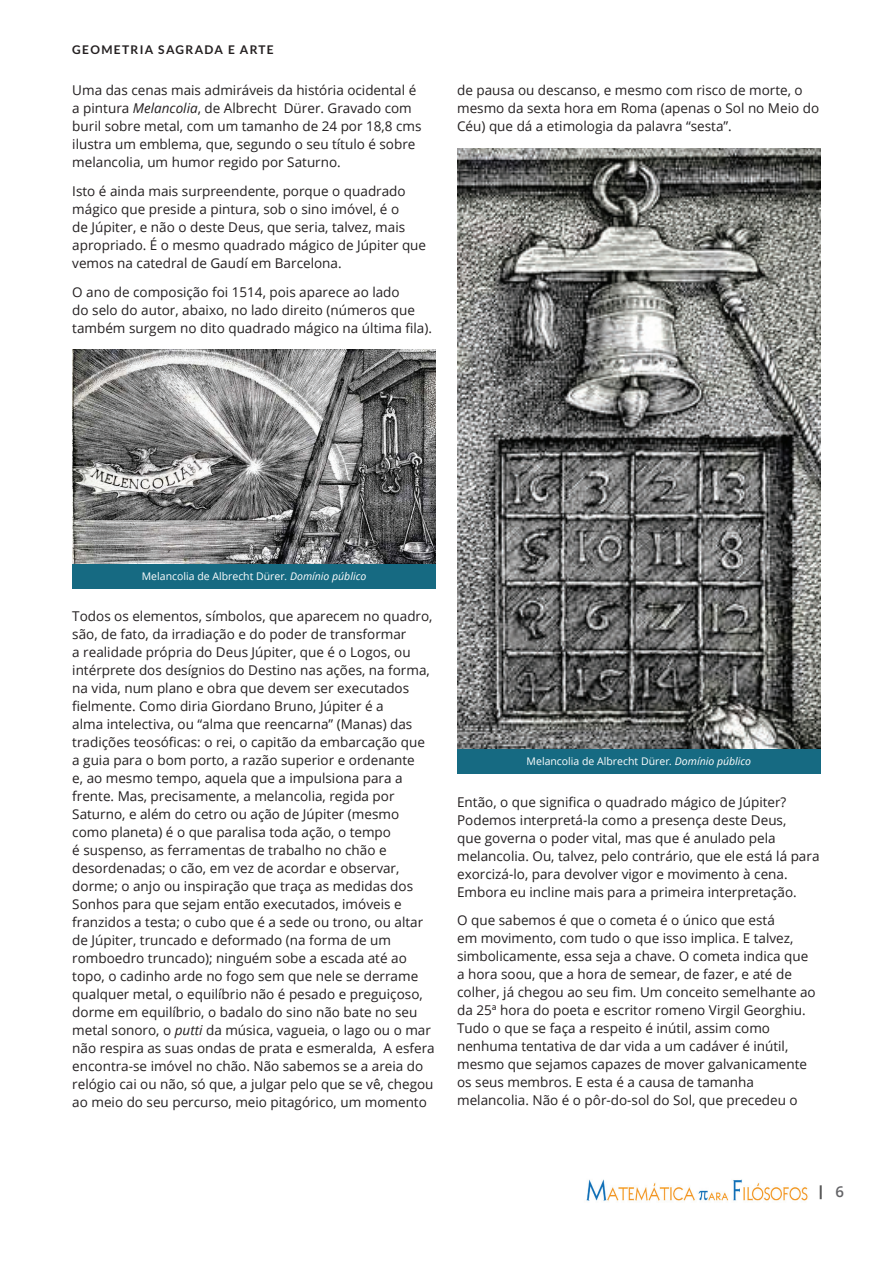
<style>
.page{position:relative;width:893px;height:1263px;background:#fff}
.page>*{position:absolute;margin:0;border:0;box-sizing:border-box;transform-origin:0 0}
.t1{font:700 15px "Montserrat";color:#525252}
.t2{font:13.5px/18px "Open Sans";color:#231f20}
.t3{font:700 12px "Lato";letter-spacing:.11em;color:#231f20}
.t4{font:10.5px "Open Sans";color:#fff}
.s1{font-style:italic}
.s2{font-family:"Open Sans";font-weight:600;color:#636366}
</style>
<div class="page">
<img style="left:586px;top:1179px;width:222px;height:22px">
<div style="left:457px;top:748px;width:364px;height:25px;background:#166a82"></div>
<img style="left:457px;top:148px;width:364px;height:600px">
<div style="left:72px;top:563px;width:364px;height:25px;background:#166a82"></div>
<img style="left:72px;top:349px;width:364px;height:214px">
<p class="t3" style="left:72px;top:43px;width:203px">GEOMETRIA SAGRADA E ARTE</p>
<p class="t2" style="left:72px;top:81px;width:351px">Uma das cenas mais admiráveis da história ocidental é a pintura <span class="s1">Melancolia</span>, de Albrecht Dürer. Gravado com buril sobre metal, com um tamanho de 24 por 18,8 cms ilustra um emblema, que, segundo o seu título é sobre melancolia, um humor regido por Saturno.</p>
<p class="t2" style="left:72px;top:182px;width:355px">Isto é ainda mais surpreendente, porque o quadrado mágico que preside a pintura, sob o sino imóvel, é o<br>de Júpiter, e não o deste Deus, que seria, talvez, mais apropriado. É o mesmo quadrado mágico de Júpiter que vemos na catedral de Gaudí em Barcelona.</p>
<p class="t2" style="left:72px;top:282px;width:361px">O ano de composição foi 1514, pois aparece ao lado<br>do selo do autor, abaixo, no lado direito (números que também surgem no dito quadrado mágico na última fila).</p>
<p class="t2" style="left:457px;top:81px;width:364px">de pausa ou descanso, e mesmo com risco de morte, o mesmo da sexta hora em Roma (apenas o Sol no Meio do<br>Céu) que dá a etimologia da palavra “sesta”.</p>
<p class="t4" style="left:142px;top:568px;width:226px">Melancolia de Albrecht Dürer<span class="s1">. Domínio público</span></p>
<p class="t2" style="left:72px;top:607px;width:364px">Todos os elementos, símbolos, que aparecem no quadro, são, de fato, da irradiação e do poder de transformar<br>a realidade própria do Deus Júpiter, que é o Logos, ou intérprete dos desígnios do Destino nas ações, na forma, na vida, num plano e obra que devem ser executados fielmente. Como diria Giordano Bruno, Júpiter é a<br>alma intelectiva, ou “alma que reencarna” (Manas) das tradições teosóficas: o rei, o capitão da embarcação que a guia para o bom porto, a razão superior e ordenante<br>e, ao mesmo tempo, aquela que a impulsiona para a frente. Mas, precisamente, a melancolia, regida por Saturno, e além do cetro ou ação de Júpiter (mesmo como planeta) é o que paralisa toda ação, o tempo<br>é suspenso, as ferramentas de trabalho no chão e desordenadas; o cão, em vez de acordar e observar, dorme; o anjo ou inspiração que traça as medidas dos Sonhos para que sejam então executados, imóveis e franzidos a testa; o cubo que é a sede ou trono, ou altar de Júpiter, truncado e deformado (na forma de um romboedro truncado); ninguém sobe a escada até ao topo, o cadinho arde no fogo sem que nele se derrame qualquer metal, o equilíbrio não é pesado e preguiçoso, dorme em equilíbrio, o badalo do sino não bate no seu metal sonoro, o <span class="s1">putti</span> da música, vagueia, o lago ou o mar não respira as suas ondas de prata e esmeralda, A esfera encontra-se imóvel no chão. Não sabemos se a areia do relógio cai ou não, só que, a julgar pelo que se vê, chegou ao meio do seu percurso, meio pitagórico, um momento</p>
<p class="t4" style="left:527px;top:754px;width:226px">Melancolia de Albrecht Dürer<span class="s1">. Domínio público</span></p>
<p class="t2" style="left:457px;top:792px;width:364px">Então, o que significa o quadrado mágico de Júpiter?<br>Podemos interpretá-la como a presença deste Deus,<br>que governa o poder vital, mas que é anulado pela melancolia. Ou, talvez, pelo contrário, que ele está lá para exorcizá-lo, para devolver vigor e movimento à cena.<br>Embora eu incline mais para a primeira interpretação.</p>
<p class="t2" style="left:457px;top:911px;width:360px">O que sabemos é que o cometa é o único que está<br>em movimento, com tudo o que isso implica. E talvez, simbolicamente, essa seja a chave. O cometa indica que a hora soou, que a hora de semear, de fazer, e até de colher, já chegou ao seu fim. Um conceito semelhante ao da 25ª hora do poeta e escritor romeno Virgil Georghiu.<br>Tudo o que se faça a respeito é inútil, assim como nenhuma tentativa de dar vida a um cadáver é inútil, mesmo que sejamos capazes de mover galvanicamente os seus membros. E esta é a causa de tamanha melancolia. Não é o pôr-do-sol do Sol, que precedeu o</p>
<p class="t1" style="left:819px;top:1183px;width:27px">| <span class="s2">6</span></p>
</div>
